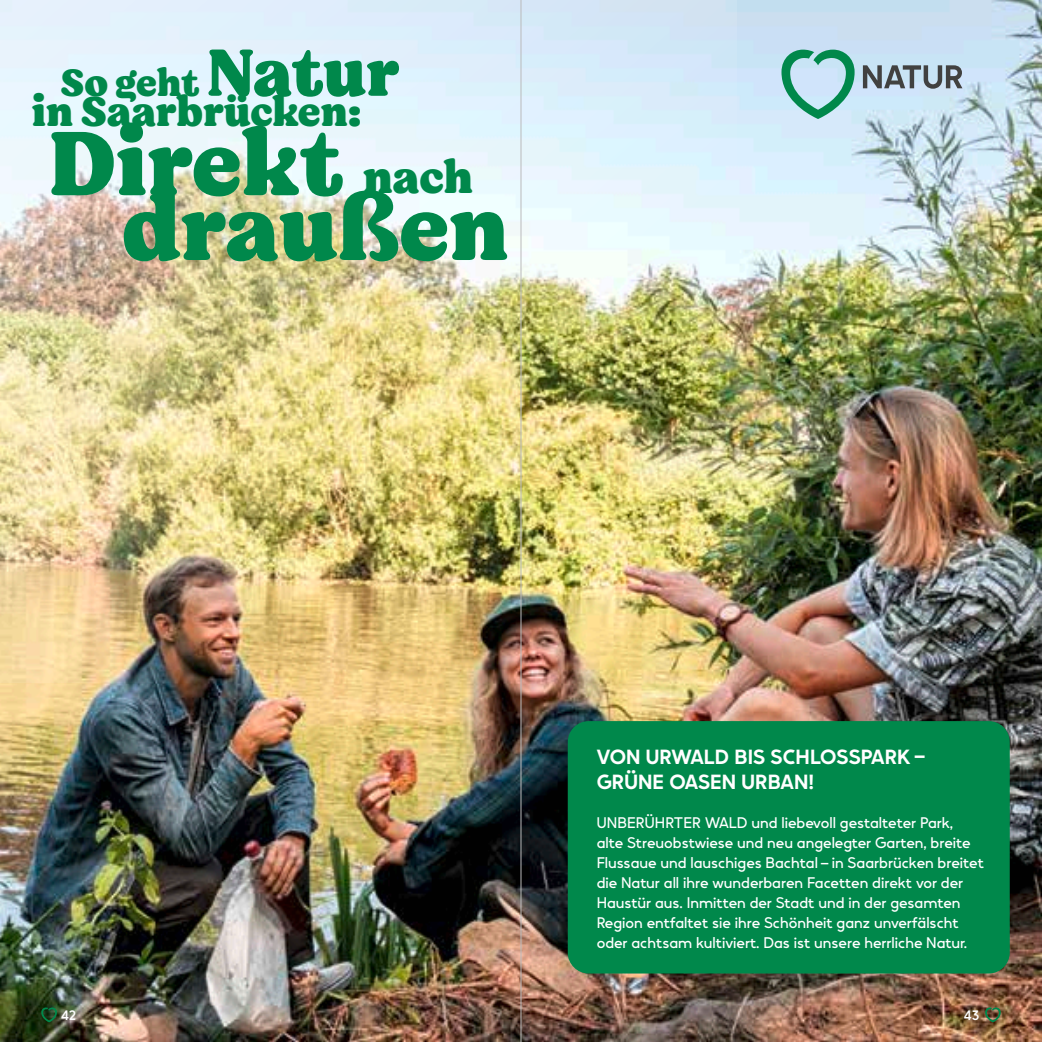
<style>
.page{position:relative;width:1042px;height:1042px;background:#fff}
.page>*{position:absolute;margin:0;border:0;box-sizing:border-box;transform-origin:0 0}
.t1{font:900 93.1px "Moranga";color:#00884b}
.t2{font:900 46.55px "Moranga";color:#00884b}
.t3{font:900 42.52px "Moranga";color:#00884b}
.t4{font:900 38.85px "Moranga";letter-spacing:-.005em;color:#00884b}
.t5{font:700 21px/25.2px "Vary";letter-spacing:.005em;color:#fff}
.t6{font:15.75px/20.1px "Vary";color:#fff}
.t7{font:14px "Vary Variable";color:#fff}
.t8{font:500 14px "Vary";color:#fff}
.s1{font-size:68.08px}
</style>
<div class="page">
<img style="left:0;top:0;width:1042px;height:1042px">
<div style="left:568px;top:721px;width:441px;height:252px;background:#00884b;border-radius:21px"></div>
<img style="left:0;top:0;width:737px;height:683px">
<svg style="left:781px;top:50px;width:73px;height:69px;background:#8ac6c0"></svg>
<svg style="left:863px;top:65px;width:99px;height:24px;background:#88959e"></svg>
<svg style="left:41px;top:1007px;width:16px;height:15px"></svg>
<svg style="left:985px;top:1007px;width:16px;height:15px"></svg>
<hr style="left:521px;top:0;width:1px;height:1042px;background:#bababb">
<h3 class="t4" style="left:61px;top:55px;width:340px">So geht <span class="s1">Natur</span></h3>
<h3 class="t3" style="left:32px;top:81px;width:331px">in Saarbrücken:</h3>
<h1 class="t1" style="left:48px;top:98px;width:297px">Direkt</h1>
<h2 class="t2" style="left:363px;top:145px;width:111px">nach</h2>
<h1 class="t1" style="left:122px;top:162px;width:388px">draußen</h1>
<h3 class="t5" style="left:597px;top:742px;width:330px">VON URWALD BIS SCHLOSSPARK –<br>GRÜNE OASEN URBAN!</h3>
<p class="t6" style="left:597px;top:811px;width:389px">UNBERÜHRTER WALD und liebevoll gestalteter Park,<br>alte Streuobstwiese und neu angelegter Garten, breite Flussaue und lauschiges Bachtal – in Saarbrücken breitet die Natur all ihre wunderbaren Facetten direkt vor der Haustür aus. Inmitten der Stadt und in der gesamten Region entfaltet sie ihre Schönheit ganz unverfälscht oder achtsam kultiviert. Das ist unsere herrliche Natur.</p>
<p class="t7" style="left:61px;top:1003px;width:16px">42</p>
<p class="t8" style="left:964px;top:1003px;width:17px">43</p>
</div>
